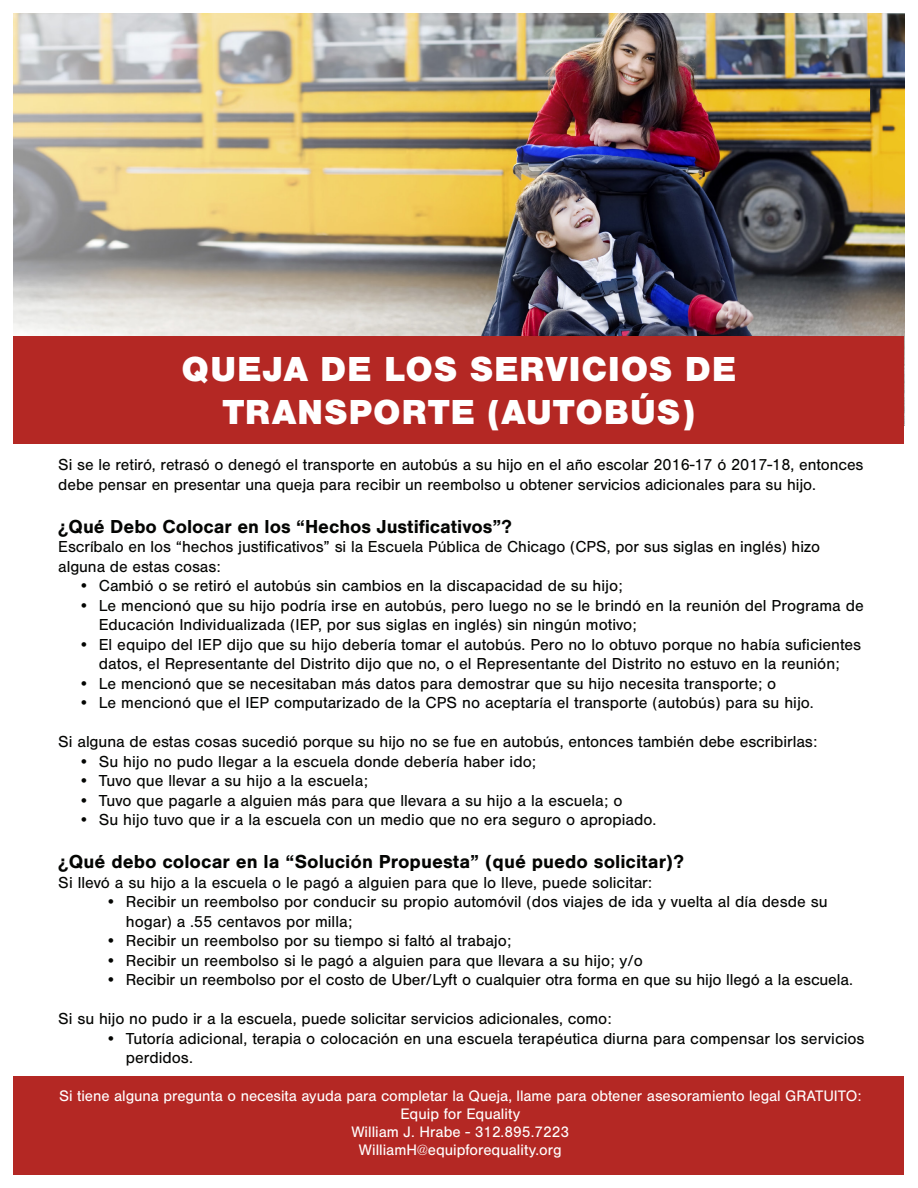
<style>
.page{position:relative;width:918px;height:1188px;background:#fff}
.page>*{position:absolute;margin:0;border:0;box-sizing:border-box;transform-origin:0 0}
.t1{font:900 36px/43.2px "Nimbus San";letter-spacing:.02em;color:#fff;text-align:center}
.t2{font:700 19.5px "Nimbus San";color:#040503}
.t3{font:16.5px/19.5px "Nimbus San";color:#040503}
.t4{font:15.75px "Nimbus San";letter-spacing:-.005em;color:#fff}
</style>
<div class="page">
<img style="left:14px;top:14px;width:890px;height:322px">
<div style="left:14px;top:336px;width:890px;height:108px;background:#b42824"></div>
<div style="left:14px;top:1076px;width:890px;height:98px;background:#b42824"></div>
<p class="t1" style="left:182px;top:347px;width:556px">QUEJA DE LOS SERVICIOS DE<br>TRANSPORTE (AUTOBÚS)</p>
<p class="t3" style="left:58px;top:456px;width:807px">Si se le retiró, retrasó o denegó el transporte en autobús a su hijo en el año escolar 2016-17 ó 2017-18, entonces debe pensar en presentar una queja para recibir un reembolso u obtener servicios adicionales para su hijo.</p>
<p class="t2" style="left:58px;top:515px;width:455px">¿Qué Debo Colocar en los “Hechos Justificativos”?</p>
<p class="t3" style="left:58px;top:537px;width:763px">Escríbalo en los “hechos justificativos” si la Escuela Pública de Chicago (CPS, por sus siglas en inglés) hizo alguna de estas cosas:</p>
<p class="t3" style="left:79px;top:576px;width:546px">• Cambió o se retiró el autobús sin cambios en la discapacidad de su hijo;</p>
<p class="t3" style="left:99px;top:596px;width:767px;text-indent:-20px">• Le mencionó que su hijo podría irse en autobús, pero luego no se le brindó en la reunión del Programa de<br>Educación Individualizada (IEP, por sus siglas en inglés) sin ningún motivo;</p>
<p class="t3" style="left:79px;top:635px;width:784px;text-align:center">• El equipo del IEP dijo que su hijo debería tomar el autobús. Pero no lo obtuvo porque no había suficientes datos, el Representante del Distrito dijo que no, o el Representante del Distrito no estuvo en la reunión;</p>
<p class="t3" style="left:79px;top:674px;width:699px">• Le mencionó que se necesitaban más datos para demostrar que su hijo necesita transporte; o</p>
<p class="t3" style="left:79px;top:693px;width:737px">• Le mencionó que el IEP computarizado de la CPS no aceptaría el transporte (autobús) para su hijo.</p>
<p class="t3" style="left:58px;top:732px;width:761px">Si alguna de estas cosas sucedió porque su hijo no se fue en autobús, entonces también debe escribirlas:</p>
<p class="t3" style="left:79px;top:752px;width:459px">• Su hijo no pudo llegar a la escuela donde debería haber ido;</p>
<p class="t3" style="left:79px;top:771px;width:291px">• Tuvo que llevar a su hijo a la escuela;</p>
<p class="t3" style="left:79px;top:791px;width:545px">• Tuvo que pagarle a alguien más para que llevara a su hijo a la escuela; o</p>
<p class="t3" style="left:79px;top:810px;width:579px">• Su hijo tuvo que ir a la escuela con un medio que no era seguro o apropiado.</p>
<p class="t2" style="left:58px;top:851px;width:627px">¿Qué debo colocar en la “Solución Propuesta” (qué puedo solicitar)?</p>
<p class="t3" style="left:58px;top:873px;width:595px">Si llevó a su hijo a la escuela o le pagó a alguien para que lo lleve, puede solicitar:</p>
<p class="t3" style="left:126px;top:892px;width:703px;text-indent:-20px">• Recibir un reembolso por conducir su propio automóvil (dos viajes de ida y vuelta al día desde su hogar) a .55 centavos por milla;</p>
<p class="t3" style="left:106px;top:931px;width:407px">• Recibir un reembolso por su tiempo si faltó al trabajo;</p>
<p class="t3" style="left:106px;top:951px;width:539px">• Recibir un reembolso si le pagó a alguien para que llevara a su hijo; y/o</p>
<p class="t3" style="left:106px;top:970px;width:749px">• Recibir un reembolso por el costo de Uber/Lyft o cualquier otra forma en que su hijo llegó a la escuela.</p>
<p class="t3" style="left:58px;top:1009px;width:555px">Si su hijo no pudo ir a la escuela, puede solicitar servicios adicionales, como:</p>
<p class="t3" style="left:126px;top:1029px;width:740px;text-indent:-20px">• Tutoría adicional, terapia o colocación en una escuela terapéutica diurna para compensar los servicios perdidos.</p>
<p class="t4" style="left:59px;top:1087px;width:804px">Si tiene alguna pregunta o necesita ayuda para completar la Queja, llame para obtener asesoramiento legal GRATUITO:</p>
<p class="t4" style="left:401px;top:1105px;width:121px">Equip for Equality</p>
<p class="t4" style="left:351px;top:1123px;width:219px">William J. Hrabe - 312.895.7223</p>
<p class="t4" style="left:359px;top:1141px;width:204px">WilliamH@equipforequality.org</p>
</div>
